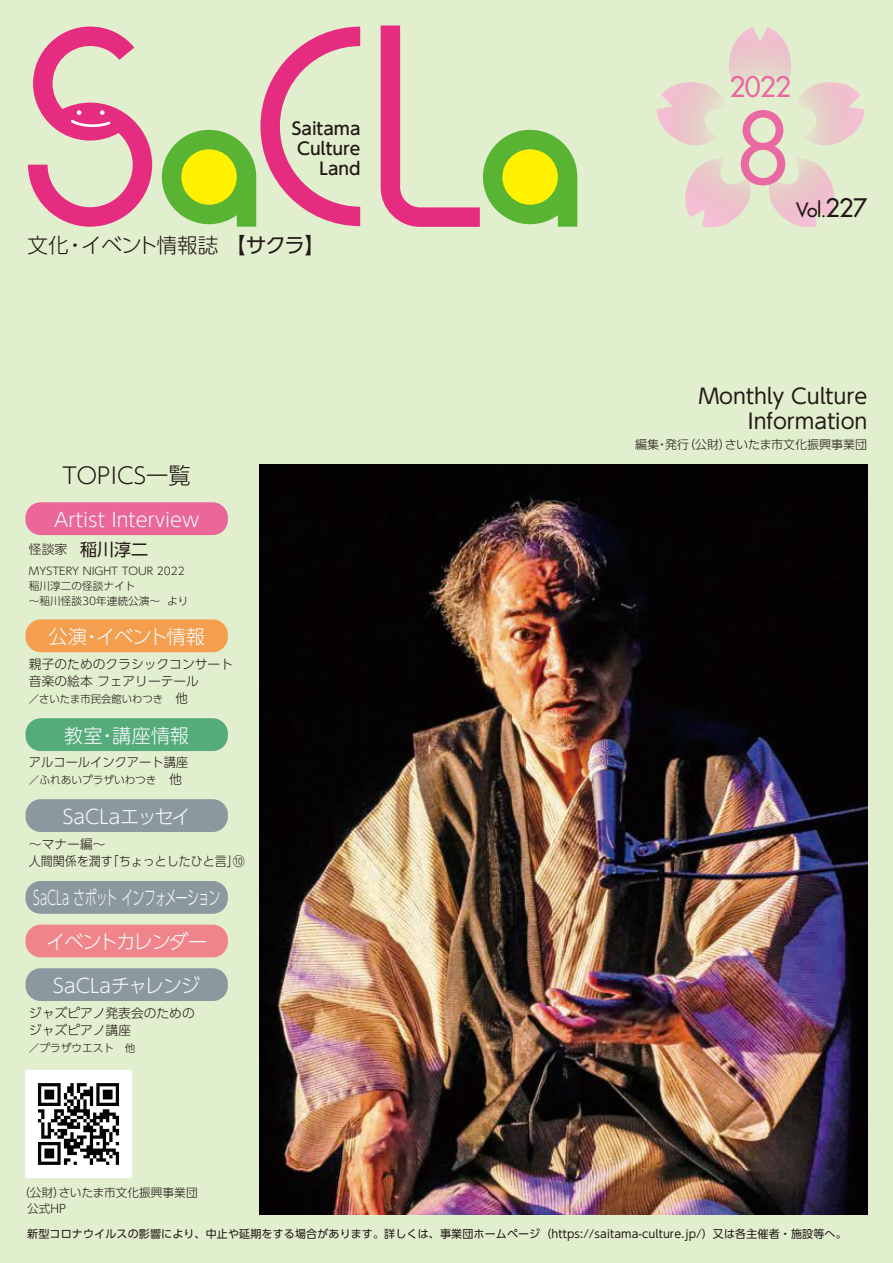
<style>
.page{position:relative;width:893px;height:1263px;background:#e2efcf}
.page>*{position:absolute;margin:0;border:0;box-sizing:border-box;transform-origin:0 0}
.t1{font:96.75px "Futura Std";color:#eb69a3}
.t2{font:500 27.6px "Futura Std";color:#eb69a3}
.t3{font:300 22.5px "UD Shin Go Pr 6";color:#231916}
.t4{font:20.85px/25px "UD Shin Go Pro";color:#231916;text-align:right}
.t5{font:300 20.7px "UD Shin Go Pro";letter-spacing:-.03em;color:#231916}
.t6{font:300 19.35px "UD Shin Go Pr 6";letter-spacing:-.01em;color:#f6fbfc}
.t7{font:300 19.35px "UD Shin Go Pr 6";letter-spacing:-.075em;color:#f6fbfc;scale:.61 1}
.t8{font:300 19.35px "UD Shin Go Pr 6";letter-spacing:-.05em;color:#f6fbfc}
.t9{font:300 19.35px "UD Shin Go Pr 6";letter-spacing:-.07em;color:#f6fbfc}
.t10{font:500 19.35px "Futura Std";color:#231916}
.t11{font:500 17.1px/19.8px "UD Shin Go Pro";color:#231916;text-align:right}
.t12{font:300 12.75px/17px "UD Shin Go Pr 6";color:#231916}
.t13{font:300 12.75px "UD Shin Go Pr 6";color:#231916;scale:.96 1}
.t14{font:300 12px "UD Shin Go Pro";color:#231916}
.t15{font:300 11.7px/16.5px "UD Shin Go Pr 6";color:#231916}
.t16{font:11.1px "UD Shin Go Pr 6";letter-spacing:.01em;color:#231916}
.t17{font:300 10.65px/14.9px "UD Shin Go Pr 6";color:#231916}
.s1{font-weight:400}
.s2{font-weight:400;font-size:16.95px}
.s3{font-family:"Saitama UD Shin Go SA L";font-weight:400}
.s4{font-size:12.75px}
.s5{font-size:24.75px}
</style>
<div class="page">
<img style="left:260px;top:465px;width:607px;height:749px">
<img style="left:25px;top:1071px;width:106px;height:106px">
<svg style="left:656px;top:27px;width:209px;height:201px"></svg>
<svg style="left:162px;top:27px;width:198px;height:200px"></svg>
<svg style="left:381px;top:26px;width:196px;height:201px"></svg>
<svg style="left:28px;top:27px;width:124px;height:200px"></svg>
<div style="left:26px;top:619px;width:202px;height:33px;background:#f49e4f;border-radius:15px"></div>
<div style="left:26px;top:718px;width:202px;height:33px;background:#56ab7b;border-radius:15px"></div>
<div style="left:26px;top:799px;width:202px;height:33px;background:#8c989f;border-radius:15px"></div>
<div style="left:26px;top:925px;width:202px;height:32px;background:#ef858b;border-radius:15px"></div>
<div style="left:26px;top:881px;width:202px;height:33px;background:#8c989f;border-radius:15px"></div>
<div style="left:26px;top:968px;width:202px;height:33px;background:#8c989f;border-radius:15px"></div>
<div style="left:26px;top:502px;width:202px;height:33px;background:#eb679a;border-radius:15px"></div>
<h3 class="t11" style="left:292px;top:118px;width:70px">Saitama<br>Culture<br>Land</h3>
<h3 class="t5" style="left:27px;top:229px;width:299px">文化・イベント情報誌<span class="s1">【サクラ】</span></h3>
<h3 class="t3" style="left:63px;top:457px;width:130px">TOPICS一覧</h3>
<h3 class="t6" style="left:54px;top:504px;width:147px">Artist Interview</h3>
<p class="t12" style="left:29px;top:540px;width:121px">怪談家　<span class="s2">稲川淳二</span></p>
<p class="t17" style="left:29px;top:563px;width:161px">MYSTERY NIGHT TOUR 2022稲川淳二の怪談ナイト<br>～稲川怪談30年連続公演～ より</p>
<h3 class="t8" style="left:48px;top:621px;width:158px">公演・イベント情報</h3>
<p class="t12" style="left:29px;top:655px;width:206px">親子のためのクラシックコンサート音楽の絵本 フェアリーテール</p>
<p class="t17" style="left:29px;top:691px;width:160px">／<span class="s3">さ</span>いたま市民会館いわつき<span class="s4">　他</span></p>
<h3 class="t6" style="left:64px;top:720px;width:126px">教室・講座情報</h3>
<p class="t13" style="left:29px;top:752px;width:167px">アルコールインクアート講座</p>
<p class="t17" style="left:29px;top:772px;width:155px">／ふれあいプラザいわつき<span class="s4">　他</span></p>
<h3 class="t6" style="left:63px;top:800px;width:130px">SaCLaエッセイ</h3>
<p class="t12" style="left:29px;top:835px;width:217px">～マナー編～<br>人間関係を潤す「ちょっとしたひと言」⑩</p>
<h3 class="t7" style="left:33px;top:882px;width:308px">SaCLa さポット インフォメーション</h3>
<h3 class="t9" style="left:46px;top:926px;width:163px">イベントカレンダー</h3>
<h3 class="t6" style="left:53px;top:969px;width:148px">SaCLaチャレンジ</h3>
<p class="t12" style="left:29px;top:1004px;width:167px">ジャズピアノ発表会のためのジャズピアノ講座</p>
<p class="t17" style="left:29px;top:1040px;width:108px">／プラザウエスト　他</p>
<h2 class="t2" style="left:730px;top:70px;width:63px">2022</h2>
<h1 class="t1" style="left:733px;top:87px;width:61px">8</h1>
<h3 class="t10" style="left:796px;top:198px;width:72px">Vol.<span class="s5">227</span></h3>
<h3 class="t4" style="left:699px;top:383px;width:170px">Monthly Culture<br>Information</h3>
<p class="t14" style="left:635px;top:435px;width:234px">編集・発行（公財）<span class="s3">さ</span>いたま市文化振興事業団</p>
<p class="t15" style="left:27px;top:1183px;width:172px;text-indent:-9px">（公財）<span class="s3">さ</span>いたま市文化振興事業団公式HP</p>
<p class="t16" style="left:27px;top:1224px;width:821px">新型コロナウイルスの影響により、中止や延期をする場合があります。詳しくは、事業団ホームページ（https://saitama-culture.jp/）又は各主催者・施設等へ。</p>
</div>
